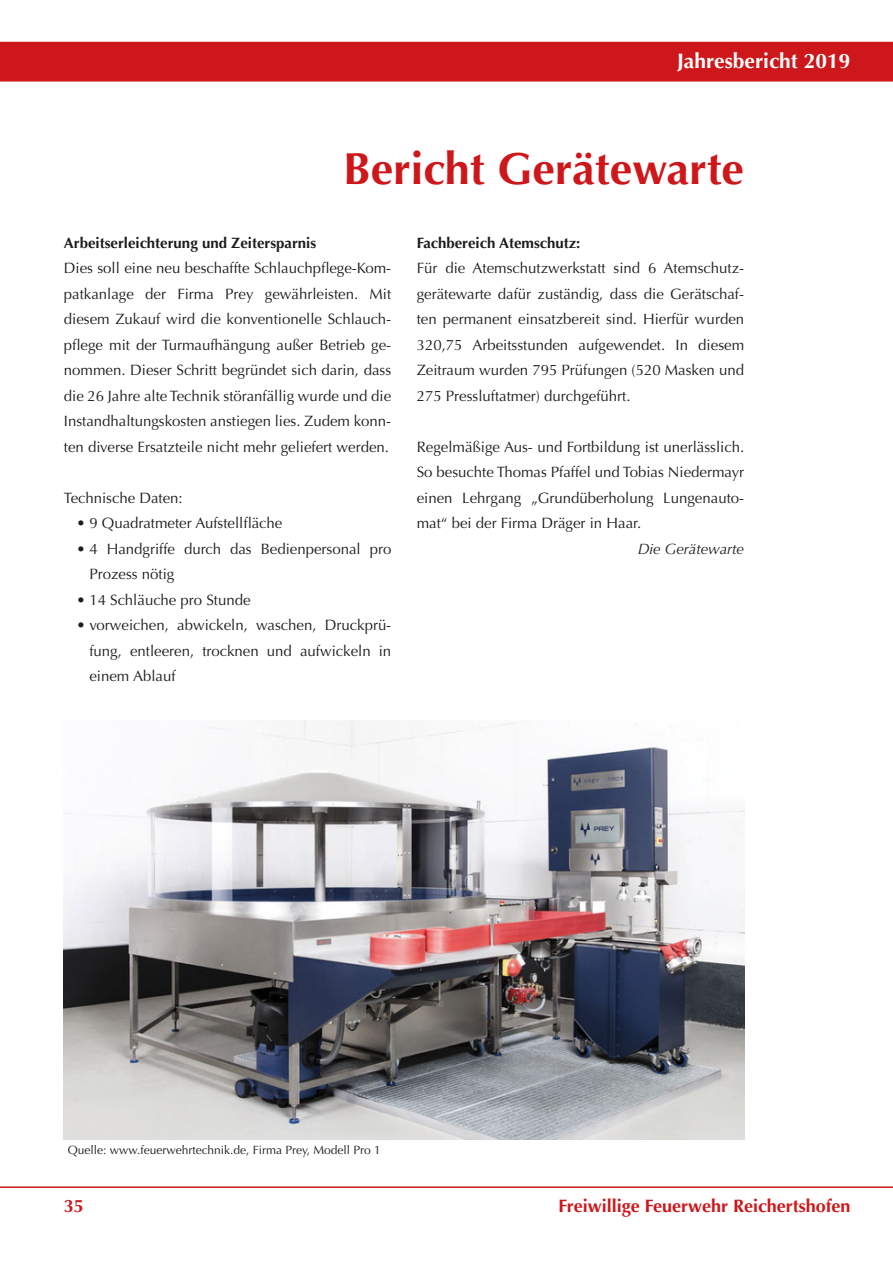
<style>
.page{position:relative;width:893px;height:1263px;background:#fff}
.page>*{position:absolute;margin:0;border:0;box-sizing:border-box;transform-origin:0 0}
.Headline_rechts{font:700 45px "Optima";color:#cd171a}
.t1{font:700 21px "Optima";color:#fff}
.t2{font:700 18px "Optima";color:#cd171a}
.Zweispaltiger_Fließt{font:15px/25.5px "Optima";color:#1d1d1b;text-align:justify}
.Zweispaltiger_Fließt-2{font:700 15px "Optima";color:#1d1d1b}
.Autor{font:italic 15px "Optima";color:#1d1d1b}
.Zweispaltiger_Fließt-3{font:12px "Optima";color:#1d1d1b}
</style>
<div class="page">
<img style="left:64px;top:720px;width:680px;height:419px">
<div style="left:0;top:42px;width:893px;height:40px;background:#cd171a"></div>
<hr style="left:0;top:1186px;width:893px;height:2px;background:#cd171a">
<h2 class="t1" style="left:677px;top:49px;width:175px">Jahresbericht 2019</h2>
<p class="Headline_rechts" style="left:343px;top:142px;width:402px">Bericht Gerätewarte</p>
<p class="Zweispaltiger_Fließt-2" style="left:64px;top:234px;width:254px">Arbeitserleichterung und Zeitersparnis</p>
<p class="Zweispaltiger_Fließt" style="left:64px;top:256px;width:329px">Dies soll eine neu beschaffte Schlauchpflege-Kom&shy;patkanlage der Firma Prey gewährleisten. Mit diesem Zukauf wird die konventionelle Schlauch&shy;pflege mit der Turmaufhängung außer Betrieb ge&shy;nommen. Dieser Schritt begründet sich darin, dass die 26 Jahre alte Technik störanfällig wurde und die Instandhaltungskosten anstiegen lies. Zudem konn&shy;ten diverse Ersatzteile nicht mehr geliefert werden.</p>
<p class="Zweispaltiger_Fließt" style="left:64px;top:485px;width:120px">Technische Daten:</p>
<p class="Zweispaltiger_Fließt" style="left:77px;top:511px;width:207px">• 9 Quadratmeter Aufstellfläche</p>
<p class="Zweispaltiger_Fließt" style="left:89px;top:536px;width:303px;text-indent:-13px">• 4 Handgriffe durch das Bedienpersonal pro<br>Prozess nötig</p>
<p class="Zweispaltiger_Fließt" style="left:77px;top:587px;width:175px">• 14 Schläuche pro Stunde</p>
<p class="Zweispaltiger_Fließt" style="left:89px;top:613px;width:303px;text-indent:-13px">• vorweichen, abwickeln, waschen, Druckprü&shy;fung, entleeren, trocknen und aufwickeln in einem Ablauf</p>
<p class="Zweispaltiger_Fließt-2" style="left:417px;top:234px;width:165px">Fachbereich Atemschutz:</p>
<p class="Zweispaltiger_Fließt" style="left:417px;top:256px;width:329px">Für die Atemschutzwerkstatt sind 6 Atemschutz&shy;gerätewarte dafür zuständig, dass die Gerätschaf&shy;ten permanent einsatzbereit sind. Hierfür wurden 320,75 Arbeitsstunden aufgewendet. In diesem Zeitraum wurden 795 Prüfungen (520 Masken und 275 Pressluftatmer) durchgeführt.</p>
<p class="Zweispaltiger_Fließt" style="left:417px;top:434px;width:329px;text-align:left">Regelmäßige Aus- und Fortbildung ist unerlässlich.<br>So besuchte Thomas Pfaffel und Tobias Niedermayr einen Lehrgang „Grundüberholung Lungenauto&shy;mat“ bei der Firma Dräger in Haar.</p>
<p class="Autor" style="left:638px;top:540px;width:108px">Die Gerätewarte</p>
<p class="Zweispaltiger_Fließt-3" style="left:68px;top:1143px;width:315px">Quelle: www.feuerwehrtechnik.de, Firma Prey, Modell Pro 1</p>
<p class="t2" style="left:64px;top:1195px;width:22px">35</p>
<p class="t2" style="left:558px;top:1195px;width:293px">Freiwillige Feuerwehr Reichertshofen</p>
</div>
